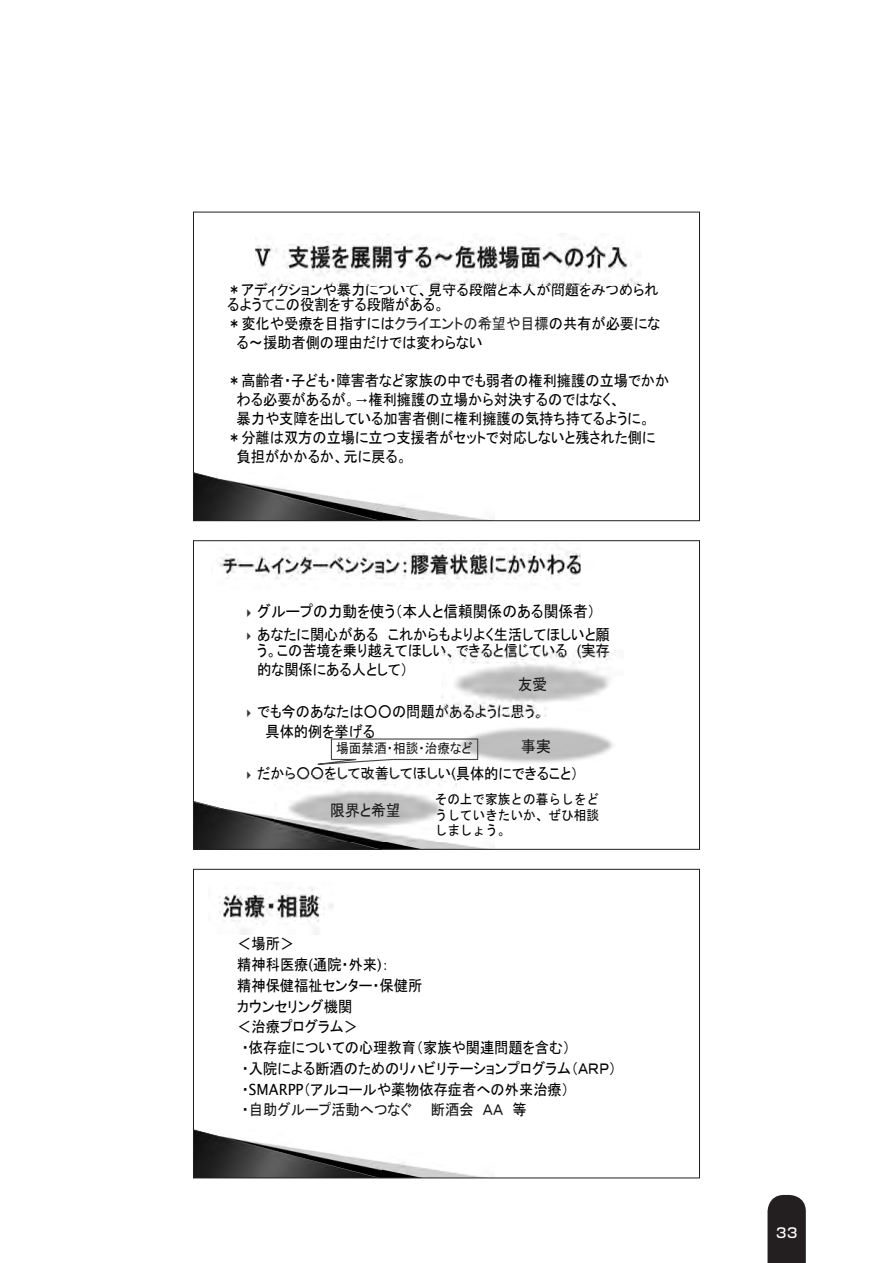
<style>
.page{position:relative;width:893px;height:1263px;background:#fff}
.page>*{position:absolute;margin:0;border:0;box-sizing:border-box;transform-origin:0 0}
.t1{font:16.05px "MS P Gothic";color:#000;scale:.92 1}
.t2{font:16.05px "MS P Gothic";color:#1a1a1a;scale:.92 1}
.t3{font:15.45px/20.9px "MS P Gothic";color:#000;scale:.92 1}
.t4{font:13.65px/16.5px "MS Gothic";color:#000;scale:.92 1}
.t5{font:13.65px "MS P Gothic";color:#1a1a1a;scale:.92 1}
.t6{font:500 13.5px "Shin Go Pr 6";color:#fff}
.s1{color:#242424}
.s2{font-family:"Lucida Sans Unicode"}
.s3{color:#171717}
</style>
<div class="page">
<svg style="left:767px;top:1195px;width:39px;height:68px;background:#302c2d"></svg>
<svg style="left:382px;top:502px;width:40px;height:17px"></svg>
<img style="left:195px;top:472px;width:185px;height:47px">
<img style="left:255px;top:234px;width:386px;height:51px">
<div style="left:193px;top:212px;width:507px;height:309px;border:1px solid #231f20"></div>
<svg style="left:382px;top:841px;width:40px;height:6px"></svg>
<img style="left:195px;top:801px;width:185px;height:46px">
<img style="left:445px;top:716px;width:168px;height:60px">
<img style="left:219px;top:543px;width:362px;height:37px">
<img style="left:441px;top:651px;width:174px;height:65px">
<img style="left:274px;top:776px;width:183px;height:65px">
<svg style="left:318px;top:738px;width:160px;height:27px"></svg>
<div style="left:193px;top:540px;width:507px;height:309px;border:1px solid #231f20"></div>
<svg style="left:382px;top:1160px;width:40px;height:16px"></svg>
<img style="left:195px;top:1130px;width:185px;height:46px">
<img style="left:219px;top:888px;width:115px;height:46px">
<div style="left:193px;top:869px;width:507px;height:309px;border:1px solid #231f20"></div>
<p class="t3" style="left:227px;top:282px;width:471px;line-height:15.1px">＊アディクションや暴力について、見守る段階と本人が問題をみつめられるよう<span class="s1">てこ</span>の役割をする段階がある。</p>
<p class="t3" style="left:237px;top:314px;width:462px;line-height:18.9px;text-indent:-9px">＊変化や受療を目指すには<span class="s1">クライエントの希望や目標</span>の共有が必要になる～援助者側の理由だけでは変わらない</p>
<p class="t3" style="left:227px;top:370px;width:482px">＊高齢者・子ども・障害者など家族の中でも弱者の権利擁護の立場でかか</p>
<p class="t3" style="left:237px;top:389px;width:419px">わる必要があるが。<span class="s2">→</span>権利擁護の立場から対決するのではなく、</p>
<p class="t3" style="left:237px;top:408px;width:451px">暴力や支障を出している加害者側に権利擁護の気持ち持てるように。</p>
<p class="t3" style="left:227px;top:427px;width:467px">＊分離は双方の立場に立つ支援者がセットで対応しないと残された側に</p>
<p class="t3" style="left:237px;top:445px;width:187px">負担がかかるか、元に戻る。</p>
<p class="t1" style="left:257px;top:603px;width:369px">グループの力動を使う（本人と信頼関係のある関係者）</p>
<p class="t3" style="left:257px;top:626px;width:385px;line-height:16.5px">あなたに関心がある これからもよりよく生活してほしいと願う。この苦境を乗り越えてほしい、できると信じている <span class="s2">(</span>実存</p>
<p class="t3" style="left:257px;top:659px;width:165px">的な関係にある人として）</p>
<p class="t3" style="left:265px;top:700px;width:304px;text-indent:-8px">でも今のあなたは○○の問題があるように思う。具体的例を挙げる</p>
<p class="t3" style="left:257px;top:763px;width:350px">だから○○をして改善してほしい<span class="s2">(</span>具体的にできること）</p>
<p class="t2" style="left:518px;top:676px;width:34px">友愛</p>
<p class="t2" style="left:521px;top:738px;width:34px">事実</p>
<p class="t5" style="left:336px;top:742px;width:150px">場面禁酒・相談・治療など</p>
<p class="t2" style="left:330px;top:802px;width:78px">限界と希望</p>
<p class="t4" style="left:435px;top:791px;width:180px">その上で家族との暮らしをどうしていきたいか、ぜひ相談</p>
<p class="t4" style="left:435px;top:822px;width:84px">しましょう。</p>
<p class="t3" style="left:237px;top:933px;width:413px">＜場所＞<br>精神科医療<span class="s2">(</span>通院・外来<span class="s2">)</span>：<br>精神保健福祉センター・保健所<br>カウンセリング機関<br>＜治療プログラム＞<br>・依存症についての心理教育（家族や関連問題を含む）<br>・入院による断酒のためのリハビリテーションプログラム（ＡＲＰ）・<span class="s2">SMARPP</span>（アルコールや薬物依存症者への外来治療）<br>・<span class="s3">自助グループ活動へつなぐ 断酒会 ＡＡ</span> 等</p>
<p class="t6" style="left:776px;top:1222px;width:23px">33</p>
</div>
